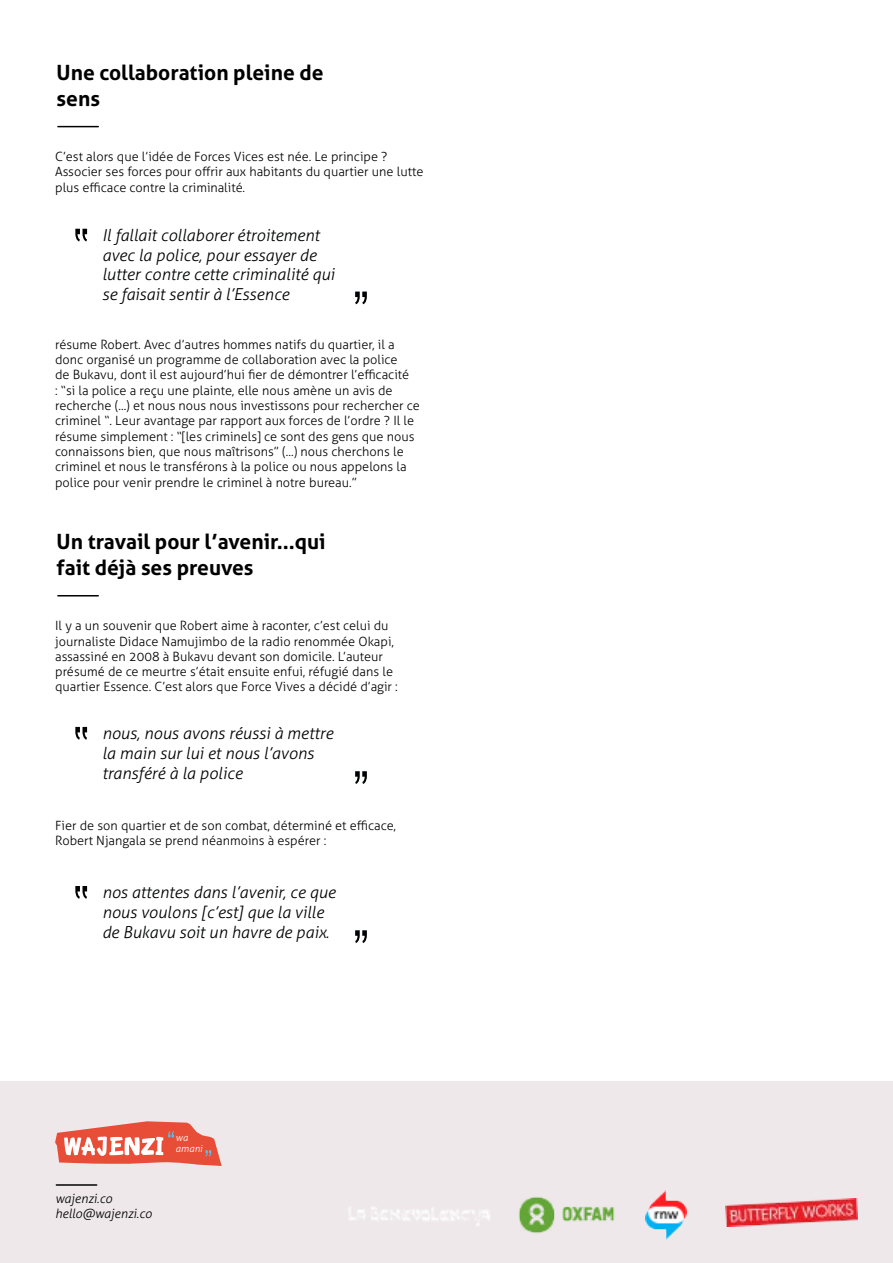
<style>
.page{position:relative;width:893px;height:1263px;background:#fff}
.page>*{position:absolute;margin:0;border:0;box-sizing:border-box;transform-origin:0 0}
.t1{font:700 21px/25.2px "Aller";color:#000}
.t2{font:italic 300 16.5px/19.8px "Aller";color:#010202}
.t3{font:300 12.75px/15.3px "Aller";color:#000}
.t4{font:italic 300 12.75px/15.3px "Aller";color:#020203}
.t5{font:italic 300 9.75px/11.7px "Aller";color:#fff}
</style>
<div class="page">
<div style="left:0;top:1082px;width:893px;height:181px;background:#eee8eb"></div>
<svg style="left:355px;top:771px;width:12px;height:13px"></svg>
<svg style="left:355px;top:930px;width:12px;height:13px"></svg>
<svg style="left:355px;top:292px;width:12px;height:12px"></svg>
<svg style="left:75px;top:727px;width:12px;height:13px"></svg>
<svg style="left:75px;top:886px;width:12px;height:13px"></svg>
<svg style="left:75px;top:229px;width:12px;height:12px"></svg>
<svg style="left:55px;top:1121px;width:167px;height:45px"></svg>
<hr style="left:56px;top:1184px;width:41px;height:2px;background:#020203">
<img style="left:725px;top:1198px;width:133px;height:28px">
<img style="left:519px;top:1196px;width:96px;height:38px">
<img style="left:349px;top:1207px;width:141px;height:19px">
<img style="left:645px;top:1190px;width:42px;height:50px">
<hr style="left:58px;top:126px;width:40px;height:1px;background:#020203">
<hr style="left:58px;top:595px;width:40px;height:1px;background:#020203">
<h1 class="t1" style="left:57px;top:60px;width:268px">Une collaboration pleine de sens</h1>
<p class="t3" style="left:55px;top:149px;width:370px">C’est alors que l’idée de Forces Vices est née. Le principe ?<br>Associer ses forces pour offrir aux habitants du quartier une lutte plus efficace contre la criminalité.</p>
<p class="t2" style="left:102px;top:225px;width:234px">Il fallait collaborer étroitement avec la police, pour essayer de lutter contre cette criminalité qui se faisait sentir à l’Essence</p>
<p class="t3" style="left:55px;top:337px;width:366px">résume Robert. Avec d’autres hommes natifs du quartier, il a donc organisé un programme de collaboration avec la police<br>de Bukavu, dont il est aujourd’hui fier de démontrer l’efficacité<br>: “si la police a reçu une plainte, elle nous amène un avis de recherche (...) et nous nous nous investissons pour rechercher ce criminel “. Leur avantage par rapport aux forces de l’ordre ? Il le résume simplement : “[les criminels] ce sont des gens que nous connaissons bien, que nous maîtrisons” (...) nous cherchons le criminel et nous le transférons à la police ou nous appelons la police pour venir prendre le criminel à notre bureau.”</p>
<h1 class="t1" style="left:57px;top:529px;width:271px">Un travail pour l’avenir...qui fait déjà ses preuves</h1>
<p class="t3" style="left:55px;top:618px;width:344px">Il y a un souvenir que Robert aime à raconter, c’est celui du journaliste Didace Namujimbo de la radio renommée Okapi, assassiné en 2008 à Bukavu devant son domicile. L’auteur présumé de ce meurtre s’était ensuite enfui, réfugié dans le quartier Essence. C’est alors que Force Vives a décidé d’agir :</p>
<p class="t2" style="left:102px;top:723px;width:233px">nous, nous avons réussi à mettre la main sur lui et nous l’avons transféré à la police</p>
<p class="t3" style="left:55px;top:818px;width:342px">Fier de son quartier et de son combat, déterminé et efficace,<br>Robert Njangala se prend néanmoins à espérer :</p>
<p class="t2" style="left:102px;top:882px;width:235px">nos attentes dans l’avenir, ce que nous voulons [c’est] que la ville de Bukavu soit un havre de paix.</p>
<p class="t4" style="left:55px;top:1191px;width:98px">wajenzi.co hello@wajenzi.co</p>
<p class="t5" style="left:176px;top:1131px;width:28px">wa amani</p>
</div>
